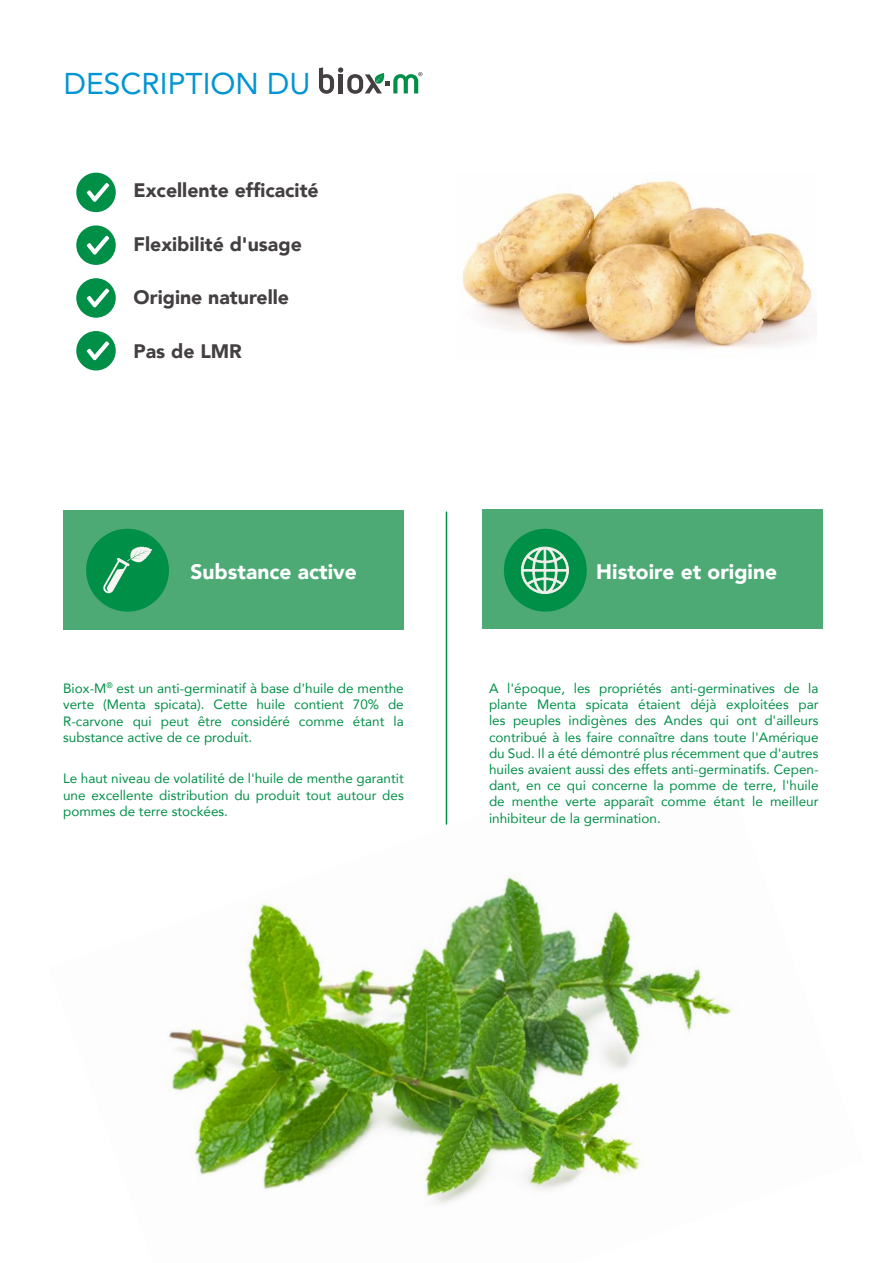
<style>
.page{position:relative;width:893px;height:1263px;background:#fff}
.page>*{position:absolute;margin:0;border:0;box-sizing:border-box;transform-origin:0 0}
.t1{font:30px "Avenir";color:#0095d4}
.t2{font:900 21px "Avenir";color:#fff}
.t3{font:900 19.5px "Avenir";color:#444041}
.t4{font:13.5px/16.2px "Avenir";color:#008f47;text-align:justify}
</style>
<div class="page">
<div style="left:63px;top:511px;width:341px;height:119px;background:#4daa75"></div>
<div style="left:483px;top:509px;width:340px;height:119px;background:#4daa75"></div>
<img style="left:167px;top:733px;width:565px;height:471px">
<svg style="left:319px;top:67px;width:103px;height:27px"></svg>
<div style="left:86px;top:529px;width:83px;height:83px;background:#008f47;border-radius:50%"></div>
<svg style="left:103px;top:546px;width:49px;height:48px"></svg>
<hr style="left:446px;top:512px;width:1px;height:312px;background:#008f47">
<div style="left:504px;top:529px;width:83px;height:83px;background:#008f47;border-radius:50%"></div>
<svg style="left:521px;top:546px;width:48px;height:48px"></svg>
<div style="left:76px;top:173px;width:40px;height:39px;background:#008f47;border-radius:50%"></div>
<svg style="left:87px;top:183px;width:22px;height:19px"></svg>
<div style="left:76px;top:225px;width:40px;height:40px;background:#008f47;border-radius:50%"></div>
<svg style="left:87px;top:236px;width:22px;height:19px"></svg>
<div style="left:76px;top:278px;width:40px;height:40px;background:#008f47;border-radius:50%"></div>
<svg style="left:87px;top:288px;width:22px;height:20px"></svg>
<div style="left:76px;top:331px;width:40px;height:39px;background:#008f47;border-radius:50%"></div>
<svg style="left:87px;top:341px;width:22px;height:19px"></svg>
<img style="left:462px;top:180px;width:351px;height:169px">
<h1 class="t1" style="left:64px;top:59px;width:248px">DESCRIPTION DU</h1>
<h3 class="t3" style="left:134px;top:174px;width:187px">Excellente efficacité</h3>
<h3 class="t3" style="left:134px;top:227px;width:170px">Flexibilité d'usage</h3>
<h3 class="t3" style="left:134px;top:281px;width:157px">Origine naturelle</h3>
<h3 class="t3" style="left:134px;top:335px;width:110px">Pas de LMR</h3>
<h2 class="t2" style="left:190px;top:554px;width:168px">Substance active</h2>
<p class="t4" style="left:63px;top:679px;width:342px">Biox-M<sup>®</sup> est un anti-germinatif à base d'huile de menthe verte (Menta spicata). Cette huile contient 70% de R-carvone qui peut être considéré comme étant la substance active de ce produit.</p>
<p class="t4" style="left:63px;top:770px;width:342px">Le haut niveau de volatilité de l'huile de menthe garantit une excellente distribution du produit tout autour des pommes de terre stockées.</p>
<h2 class="t2" style="left:596px;top:554px;width:182px">Histoire et origine</h2>
<p class="t4" style="left:489px;top:680px;width:331px">A l'époque, les propriétés anti-germinatives de la plante Menta spicata étaient déjà exploitées par les peuples indigènes des Andes qui ont d'ailleurs contribué à les faire connaître dans toute l'Amérique du Sud. Il a été démontré plus récemment que d'autres huiles avaient aussi des effets anti-germinatifs. Cepen&shy;dant, en ce qui concerne la pomme de terre, l'huile de menthe verte apparaît comme étant le meilleur inhibiteur de la germination.</p>
</div>
